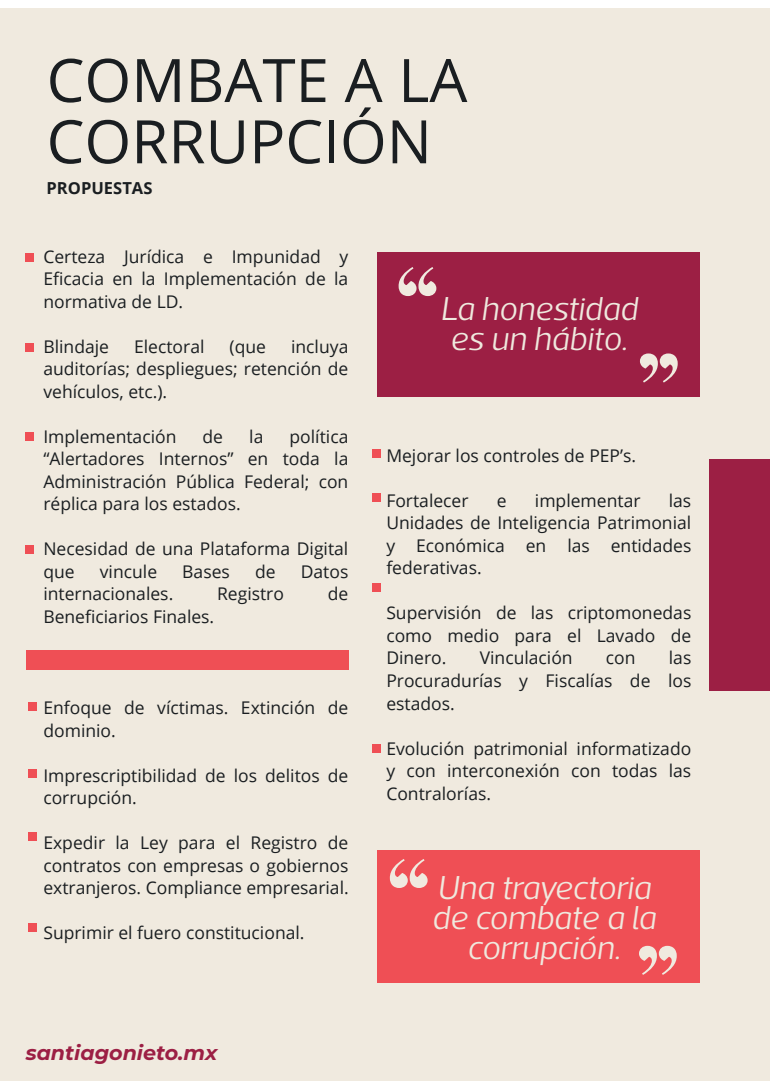
<style>
.page{position:relative;width:773px;height:1081px;background:#fff}
.page>*{position:absolute;margin:0;border:0;box-sizing:border-box;transform-origin:0 0}
.t1{font:60px/61.2px "Open Sans";color:#1a1e21}
.t2{font:italic 300 33.75px/30px "Acto";letter-spacing:-.01em;color:#efe9de}
.t3{font:italic 700 20.62px "Montserrat";color:#9c1f44}
.t4{font:17.5px/22.5px "Open Sans";color:#1a1e21;text-align:justify}
.t5{font:700 16.5px "Open Sans";color:#1a1e21}
</style>
<div class="page">
<div style="left:0;top:9px;width:769px;height:1072px;background:#f0eadf"></div>
<div style="left:26px;top:253px;width:8px;height:9px;background:#ef4f55"></div>
<div style="left:26px;top:343px;width:8px;height:8px;background:#ef4f55"></div>
<div style="left:26px;top:432px;width:8px;height:9px;background:#ef4f55"></div>
<div style="left:26px;top:545px;width:8px;height:8px;background:#ef4f55"></div>
<div style="left:372px;top:449px;width:8px;height:9px;background:#ef4f55"></div>
<div style="left:372px;top:493px;width:8px;height:9px;background:#ef4f55"></div>
<div style="left:372px;top:583px;width:8px;height:9px;background:#ef4f55"></div>
<div style="left:372px;top:744px;width:8px;height:8px;background:#ef4f55"></div>
<div style="left:28px;top:702px;width:8px;height:8px;background:#ef4f55"></div>
<div style="left:28px;top:769px;width:8px;height:9px;background:#ef4f55"></div>
<div style="left:28px;top:832px;width:8px;height:9px;background:#ef4f55"></div>
<div style="left:28px;top:923px;width:8px;height:9px;background:#ef4f55"></div>
<div style="left:708px;top:468px;width:61px;height:223px;background:#9c1f44"></div>
<div style="left:708px;top:459px;width:61px;height:219px;background:#9c1f44"></div>
<div style="left:26px;top:650px;width:322px;height:20px;background:#ef4f55"></div>
<div style="left:377px;top:252px;width:323px;height:144px;background:#9c1f44"></div>
<div style="left:377px;top:850px;width:323px;height:133px;background:#ef4f55"></div>
<svg style="left:398px;top:267px;width:38px;height:29px"></svg>
<svg style="left:640px;top:353px;width:37px;height:30px"></svg>
<svg style="left:390px;top:859px;width:37px;height:29px"></svg>
<svg style="left:639px;top:946px;width:37px;height:29px"></svg>
<h1 class="t1" style="left:47px;top:48px;width:422px">COMBATE A LA<br>CORRUPCIÓN</h1>
<p class="t5" style="left:47px;top:176px;width:107px">PROPUESTAS</p>
<p class="t4" style="left:43px;top:244px;width:306px">Certeza Jurídica e Impunidad y Eficacia en la Implementación de la normativa de LD.</p>
<p class="t4" style="left:43px;top:334px;width:67px">Blindaje</p>
<p class="t4" style="left:134px;top:334px;width:72px">Electoral</p>
<p class="t4" style="left:229px;top:334px;width:38px">(que</p>
<p class="t4" style="left:43px;top:334px;width:306px;text-indent:248px">incluya auditorías; despliegues; retención de vehículos, etc.).</p>
<p class="t4" style="left:43px;top:424px;width:134px">Implementación</p>
<p class="t4" style="left:202px;top:424px;width:22px">de</p>
<p class="t4" style="left:249px;top:424px;width:16px">la</p>
<p class="t4" style="left:43px;top:424px;width:306px;text-indent:246px">política “Alertadores Internos” en toda la Administración Pública Federal; con réplica para los estados.</p>
<p class="t4" style="left:43px;top:537px;width:306px">Necesidad de una Plataforma Digital que</p>
<p class="t4" style="left:100px;top:559px;width:59px">vincule</p>
<p class="t4" style="left:182px;top:559px;width:49px">Bases</p>
<p class="t4" style="left:255px;top:559px;width:22px">de</p>
<p class="t4" style="left:301px;top:559px;width:49px">Datos</p>
<p class="t4" style="left:43px;top:582px;width:131px">internacionales.</p>
<p class="t4" style="left:217px;top:582px;width:68px">Registro</p>
<p class="t4" style="left:328px;top:582px;width:22px">de</p>
<p class="t4" style="left:43px;top:604px;width:172px">Beneficiarios Finales.</p>
<p class="t4" style="left:43px;top:696px;width:306px">Enfoque de víctimas. Extinción de dominio.</p>
<p class="t4" style="left:43px;top:764px;width:306px">Imprescriptibilidad de los delitos de corrupción.</p>
<p class="t4" style="left:43px;top:831px;width:307px">Expedir la Ley para el Registro de contratos con empresas o gobiernos extranjeros. Compliance empresarial.</p>
<p class="t4" style="left:43px;top:921px;width:262px">Suprimir el fuero constitucional.</p>
<p class="t3" style="left:26px;top:1038px;width:193px">santiagonieto.mx</p>
<h2 class="t2" style="left:440px;top:293px;width:199px">La honestidad es un hábito.</h2>
<p class="t4" style="left:386px;top:444px;width:251px">Mejorar los controles de PEP’s.</p>
<p class="t4" style="left:386px;top:489px;width:84px">Fortalecer</p>
<p class="t4" style="left:497px;top:489px;width:11px">e</p>
<p class="t4" style="left:535px;top:489px;width:107px">implementar</p>
<p class="t4" style="left:386px;top:489px;width:306px;text-indent:282px">las Unidades de Inteligencia Patrimonial y Económica en las entidades federativas.</p>
<p class="t4" style="left:386px;top:601px;width:306px">Supervisión de las criptomonedas como medio para el Lavado de Dinero.</p>
<p class="t4" style="left:479px;top:646px;width:94px">Vinculación</p>
<p class="t4" style="left:605px;top:646px;width:31px">con</p>
<p class="t4" style="left:386px;top:646px;width:306px;text-indent:282px">las Procuradurías y Fiscalías de los estados.</p>
<p class="t4" style="left:386px;top:736px;width:306px">Evolución patrimonial informatizado y con interconexión con todas las Contralorías.</p>
<h2 class="t2" style="left:431px;top:872px;width:226px;text-align:center">Una trayectoria de combate a la corrupción.</h2>
</div>
